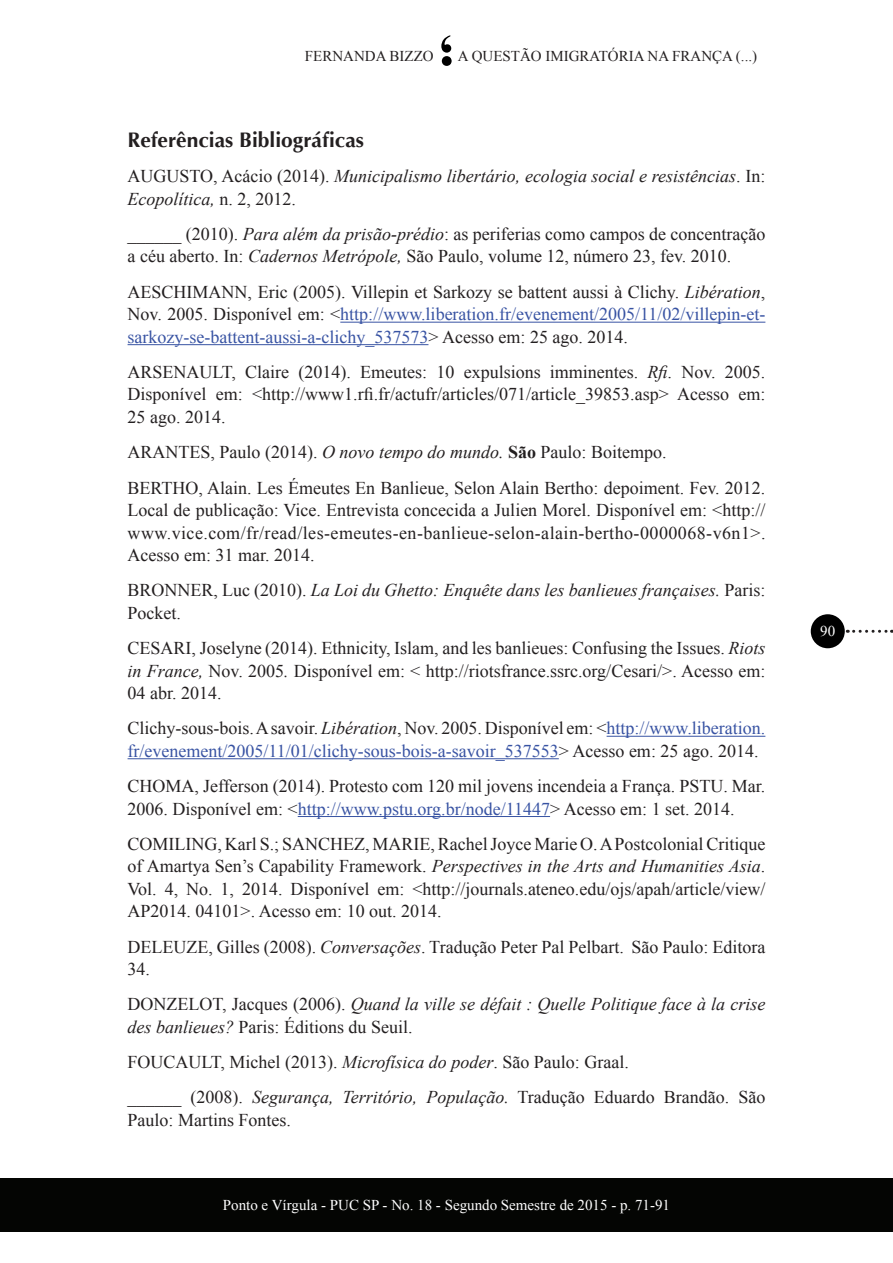
<style>
.page{position:relative;width:893px;height:1263px;background:#fff}
.page>*{position:absolute;margin:0;border:0;box-sizing:border-box;transform-origin:0 0}
.t1{font:700 21px "Optima";color:#231f20}
.t2{font:18px/22.5px "Times New Roman";color:#231f20}
.t3{font:italic 18px/22.5px "Times New Roman";color:#231f20}
.t4{font:18px/22.5px "Times New Roman";color:#3853a3}
.t5{font:15px "Times New Roman";color:#fff}
.t6{font:15px "Times New Roman";color:#231f20}
.s1{font-style:normal}
.s2{font-style:italic}
.s3{color:#3853a3}
.s4{font-weight:700}
.s5{color:#231f20}
.s6{font-style:italic;color:#231f20}
</style>
<div class="page">
<svg style="left:441px;top:35px;width:11px;height:31px"></svg>
<div style="left:0;top:1178px;width:893px;height:54px;background:#040503"></div>
<div style="left:811px;top:614px;width:34px;height:34px;background:#000;border-radius:50%"></div>
<svg style="left:854px;top:630px;width:38px;height:3px"></svg>
<hr style="left:340px;top:322px;width:425px;height:1px;background:#3853a3">
<hr style="left:128px;top:344px;width:300px;height:1px;background:#3853a3">
<hr style="left:607px;top:736px;width:158px;height:1px;background:#3853a3">
<hr style="left:128px;top:758px;width:431px;height:1px;background:#3853a3">
<hr style="left:298px;top:816px;width:252px;height:1px;background:#3853a3">
<p class="t6" style="left:305px;top:46px;width:130px">FERNANDA BIZZO</p>
<p class="t6" style="left:458px;top:46px;width:301px">A QUESTÃO IMIGRATÓRIA NA FRANÇA (...)</p>
<p class="t1" style="left:128px;top:128px;width:238px">Referências Bibliográficas</p>
<p class="t3" style="left:128px;top:164px;width:639px"><span class="s1">AUGUSTO, Acácio (2014).</span> Municipalismo libertário, ecologia social e resistências<span class="s1">. In:<br></span>Ecopolítica, <span class="s1">n. 2, 2012.</span></p>
<p class="t2" style="left:128px;top:222px;width:639px">______ (2010). <span class="s2">Para além da prisão-prédio</span>: as periferias como campos de concentração a céu aberto. In: <span class="s2">Cadernos Metrópole,</span> São Paulo, volume 12, número 23, fev. 2010.</p>
<p class="t2" style="left:128px;top:280px;width:639px;text-align:justify">AESCHIMANN, Eric (2005). Villepin et Sarkozy se battent aussi à Clichy. <span class="s2">Libération</span>, Nov. 2005. Disponível em: &lt;<span class="s3">http://www.liberation.fr/evenement/2005/11/02/villepin-et&shy;sarkozy-se-battent-aussi-a-clichy_537573</span>&gt; Acesso em: 25 ago. 2014.</p>
<p class="t2" style="left:128px;top:360px;width:639px;text-align:justify">ARSENAULT, Claire (2014). Emeutes: 10 expulsions imminentes. <span class="s2">Rfi</span>. Nov. 2005.<br>Disponível em: &lt;http://www1.rfi.fr/actufr/articles/071/article_39853.asp&gt; Acesso em:<br>25 ago. 2014.</p>
<p class="t2" style="left:128px;top:434px;width:639px;line-height:35.2px">ARANTES, Paulo (2014). <span class="s2">O novo tempo do mundo.</span> <span class="s4">São</span> Paulo: Boitempo.<br>BERTHO, Alain. Les Émeutes En Banlieue, Selon Alain Bertho: depoiment. Fev. 2012.</p>
<p class="t2" style="left:128px;top:498px;width:639px;text-align:justify">Local de publicação: Vice. Entrevista concecida a Julien Morel. Disponível em: &lt;http:// www.vice.com/fr/read/les-emeutes-en-banlieue-selon-alain-bertho-0000068-v6n1&gt;.<br>Acesso em: 31 mar. 2014.</p>
<p class="t3" style="left:128px;top:579px;width:639px"><span class="s1">BRONNER, Luc (2010).</span> La Loi du Ghetto: Enquête dans les banlieues françaises. <span class="s1">Paris:<br>Pocket.</span></p>
<p class="t2" style="left:128px;top:636px;width:639px;text-align:justify">CESARI, Joselyne (2014). Ethnicity, Islam, and les banlieues: Confusing the Issues. <span class="s2">Riots in France,</span> Nov. 2005<span class="s2">.</span> Disponível em: &lt; http://riotsfrance.ssrc.org/Cesari/&gt;. Acesso em:<br>04 abr. 2014.</p>
<p class="t4" style="left:128px;top:717px;width:639px"><span class="s5">Clichy-sous-bois. A savoir.</span> <span class="s6">Libération</span><span class="s5">, Nov. 2005. Disponível em: &lt;</span>http://www.liberation. fr/evenement/2005/11/01/clichy-sous-bois-a-savoir_537553<span class="s5">&gt; Acesso em: 25 ago. 2014.</span></p>
<p class="t2" style="left:128px;top:774px;width:639px">CHOMA, Jefferson (2014). Protesto com 120 mil jovens incendeia a França. PSTU. Mar.<br>2006. Disponível em: &lt;<span class="s3">http://www.pstu.org.br/node/11447</span>&gt; Acesso em: 1 set. 2014.</p>
<p class="t2" style="left:128px;top:832px;width:639px;text-align:justify">COMILING, Karl S.; SANCHEZ, MARIE, Rachel Joyce Marie O. A Postcolonial Critique of Amartya Sen’s Capability Framework. <span class="s2">Perspectives in the Arts and Humanities Asia</span>.<br>Vol. 4, No. 1, 2014. Disponível em: &lt;http://journals.ateneo.edu/ojs/apah/article/view/ AP2014. 04101&gt;. Acesso em: 10 out. 2014.</p>
<p class="t2" style="left:128px;top:935px;width:639px">DELEUZE, Gilles (2008). <span class="s2">Conversações</span>. Tradução Peter Pal Pelbart. São Paulo: Editora<br>34.</p>
<p class="t3" style="left:128px;top:993px;width:639px"><span class="s1">DONZELOT, Jacques (2006).</span> Quand la ville se défait : Quelle Politique face à la crise des banlieues? <span class="s1">Paris: Éditions du Seuil.</span></p>
<p class="t2" style="left:128px;top:1044px;width:639px;line-height:35.2px">FOUCAULT, Michel (2013). <span class="s2">Microfísica do poder</span>. São Paulo: Graal.<br>______ (2008). <span class="s2">Segurança, Território, População.</span> Tradução Eduardo Brandão. São</p>
<p class="t2" style="left:128px;top:1108px;width:165px">Paulo: Martins Fontes.</p>
<p class="t5" style="left:223px;top:1195px;width:449px">Ponto e Vírgula - PUC SP - No. 18 - Segundo Semestre de 2015 - p. 71-91</p>
<p class="t5" style="left:820px;top:621px;width:16px">90</p>
</div>
